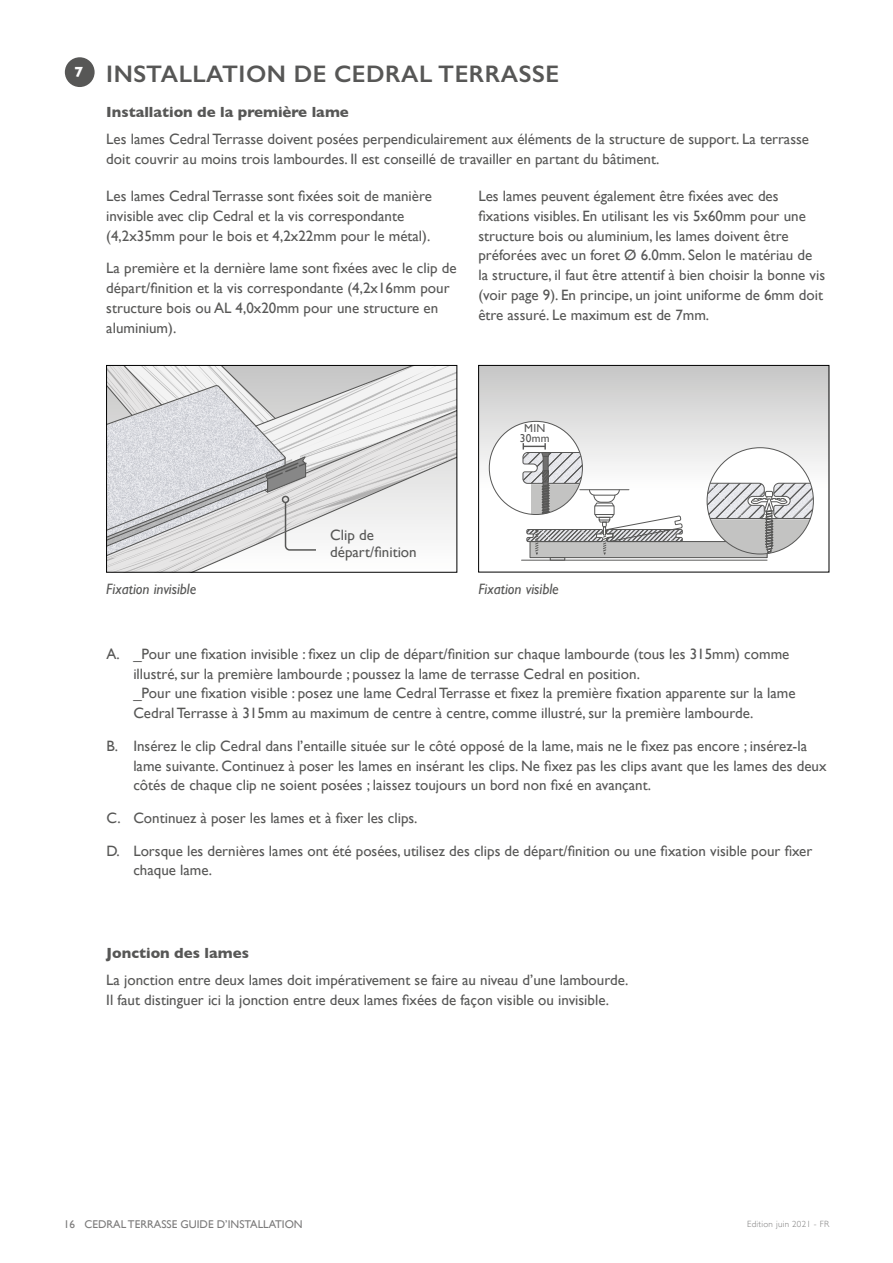
<style>
.page{position:relative;width:893px;height:1263px;background:#fff}
.page>*{position:absolute;margin:0;border:0;box-sizing:border-box;transform-origin:0 0}
.t1{font:600 24px "Gill Sans";letter-spacing:.02em;color:#575756}
.t2{font:15px/19.8px "Gill Sans";color:#575756}
.t3{font:700 15px "Gill Sans";color:#575756}
.t4{font:italic 15px "Gill Sans";color:#575756}
.t5{font:700 15px "Gill Sans";color:#fff}
.t6{font:11.4px/10.1px "Gill Sans";letter-spacing:.02em;color:#575756;text-align:center}
.t7{font:11.25px "Gill Sans";color:#7c7b7b}
.t8{font:300 9px "Gill Sans";letter-spacing:.03em;color:#7c7b7b}
</style>
<div class="page">
<svg style="left:107px;top:365px;width:350px;height:207px"></svg>
<div style="left:282px;top:496px;width:7px;height:7px;border:2px solid #575756;border-radius:50%"></div>
<div style="left:65px;top:57px;width:30px;height:30px;background:#575756;border-radius:50%"></div>
<div style="left:479px;top:365px;width:350px;height:207px;background:linear-gradient(to bottom,#cfcfcf,#fff)"></div>
<img style="left:480px;top:482px;width:79px;height:88px">
<img style="left:559px;top:558px;width:171px;height:12px">
<hr style="left:521px;top:560px;width:246px;height:1px;background:#575756">
<img style="left:489px;top:421px;width:93px;height:93px;border-radius:47px">
<div style="left:478px;top:365px;width:351px;height:207px;border:1px solid #000"></div>
<svg style="left:522px;top:443px;width:291px;height:115px"></svg>
<p class="t5" style="left:75px;top:60px;width:10px">7</p>
<h1 class="t1" style="left:106px;top:59px;width:454px">INSTALLATION DE CEDRAL TERRASSE</h1>
<p class="t3" style="left:106px;top:100px;width:244px">Installation de la première lame</p>
<p class="t2" style="left:106px;top:129px;width:704px">Les lames Cedral Terrasse doivent posées perpendiculairement aux éléments de la structure de support. La terrasse doit couvrir au moins trois lambourdes. Il est conseillé de travailler en partant du bâtiment.</p>
<p class="t2" style="left:106px;top:186px;width:327px">Les lames Cedral Terrasse sont fixées soit de manière invisible avec clip Cedral et la vis correspondante (4,2x35mm pour le bois et 4,2x22mm pour le métal).</p>
<p class="t2" style="left:106px;top:258px;width:352px">La première et la dernière lame sont fixées avec le clip de départ/finition et la vis correspondante (4,2x16mm pour structure bois ou AL 4,0x20mm pour une structure en aluminium).</p>
<p class="t2" style="left:478px;top:186px;width:348px">Les lames peuvent également être fixées avec des fixations visibles. En utilisant les vis 5x60mm pour une structure bois ou aluminium, les lames doivent être préforées avec un foret Ø 6.0mm. Selon le matériau de la structure, il faut être attentif à bien choisir la bonne vis (voir page 9). En principe, un joint uniforme de 6mm doit être assuré. Le maximum est de 7mm.</p>
<p class="t2" style="left:330px;top:526px;width:88px;line-height:16.8px">Clip de départ/finition</p>
<p class="t6" style="left:520px;top:423px;width:31px">MIN<br>30mm</p>
<p class="t4" style="left:106px;top:581px;width:92px">Fixation invisible</p>
<p class="t4" style="left:478px;top:581px;width:82px">Fixation visible</p>
<p class="t2" style="left:133px;top:644px;width:664px;text-indent:-27px">A. _Pour une fixation invisible : fixez un clip de départ/finition sur chaque lambourde (tous les 315mm) comme illustré, sur la première lambourde ; poussez la lame de terrasse Cedral en position.<br>_Pour une fixation visible : posez une lame Cedral Terrasse et fixez la première fixation apparente sur la lame Cedral Terrasse à 315mm au maximum de centre à centre, comme illustré, sur la première lambourde.</p>
<p class="t2" style="left:133px;top:736px;width:695px;text-indent:-27px">B. Insérez le clip Cedral dans l’entaille située sur le côté opposé de la lame, mais ne le fixez pas encore ; insérez-la lame suivante. Continuez à poser les lames en insérant les clips. Ne fixez pas les clips avant que les lames des deux côtés de chaque clip ne soient posées ; laissez toujours un bord non fixé en avançant.</p>
<p class="t2" style="left:106px;top:801px;width:707px;line-height:32.5px">C. Continuez à poser les lames et à fixer les clips.<br>D. Lorsque les dernières lames ont été posées, utilisez des clips de départ/finition ou une fixation visible pour fixer</p>
<p class="t2" style="left:133px;top:860px;width:80px">chaque lame.</p>
<p class="t3" style="left:106px;top:941px;width:144px">Jonction des lames</p>
<p class="t2" style="left:106px;top:970px;width:524px">La jonction entre deux lames doit impérativement se faire au niveau d’une lambourde.<br>Il faut distinguer ici la jonction entre deux lames fixées de façon visible ou invisible.</p>
<p class="t7" style="left:64px;top:1218px;width:240px">16 CEDRAL TERRASSE GUIDE D’INSTALLATION</p>
<p class="t8" style="left:747px;top:1216px;width:84px">Edition juin 2021 - FR</p>
</div>
